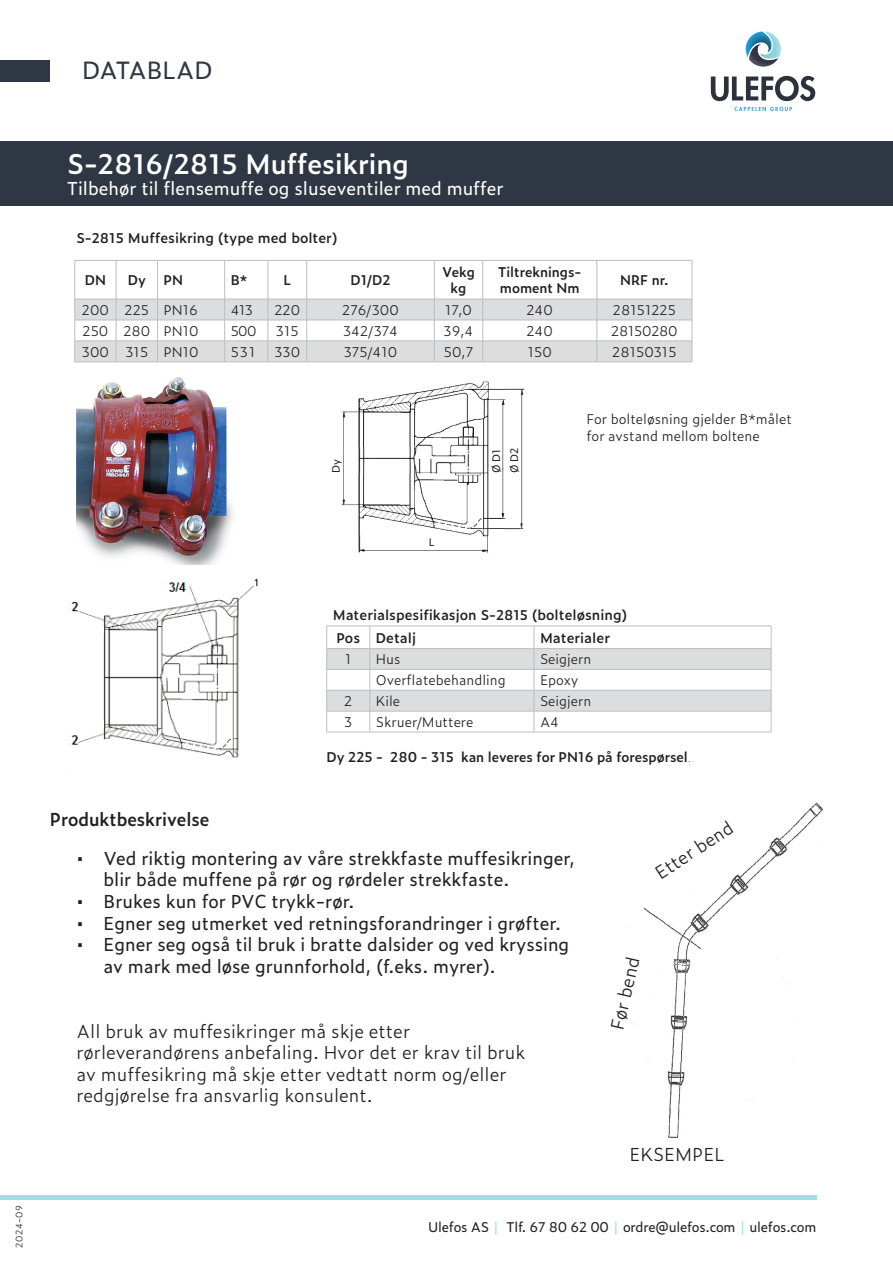
<style>
.page{position:relative;width:893px;height:1263px;background:#fff}
.page>*{position:absolute;margin:0;border:0;box-sizing:border-box;transform-origin:0 0}
.t1{font:600 27px "Zeitung Pro";color:#fff}
.t2{font:24px "Zeitung Pro";color:#2e3743}
.t3{font:18px/21.6px "Zeitung Pro";color:#231f20}
.t4{font:300 18px/21.6px "Zeitung Pro";color:#231f20}
.t5{font:18px "Zeitung Pro";color:#fff}
.t6{font:600 18px "Zeitung Pro";color:#231f20}
.t7{font:300 13.5px/16.2px "Zeitung Pro";color:#231f20}
.t8{font:300 13.5px "Zeitung Micro Pro";color:#231f20}
.t9{font:600 13.5px "Zeitung Micro Pro";color:#231f20}
.t10{font:600 13.5px/16.2px "Zeitung Pro";color:#231f20}
.t11{font:13.5px "Zeitung Pro";letter-spacing:-.02em;color:#231f20}
.t12{font:300 13.5px "Zeitung Micro Pro";letter-spacing:-.02em;color:#231f20}
.t13{font:10.5px "Zeitung Pro";color:#231f20}
.t14{font:300 9px "Zeitung Pro";letter-spacing:.06em;color:#231f20}
.s1{font-family:"Museo Slab 100";font-weight:400}
.s2{color:#a4ddea}
</style>
<div class="page">
<hr style="left:75px;top:260px;width:41px;height:1px;background:#bcbdc0">
<hr style="left:75px;top:261px;width:1px;height:38px;background:#bcbdc0">
<hr style="left:116px;top:260px;width:42px;height:1px;background:#bcbdc0">
<hr style="left:116px;top:261px;width:1px;height:38px;background:#bcbdc0">
<hr style="left:158px;top:260px;width:67px;height:1px;background:#bcbdc0">
<hr style="left:157px;top:261px;width:1px;height:38px;background:#bcbdc0">
<hr style="left:225px;top:260px;width:43px;height:1px;background:#bcbdc0">
<hr style="left:224px;top:261px;width:1px;height:38px;background:#bcbdc0">
<hr style="left:268px;top:260px;width:39px;height:1px;background:#bcbdc0">
<hr style="left:268px;top:261px;width:1px;height:38px;background:#bcbdc0">
<hr style="left:307px;top:260px;width:127px;height:1px;background:#bcbdc0">
<hr style="left:306px;top:261px;width:1px;height:38px;background:#bcbdc0">
<hr style="left:434px;top:260px;width:49px;height:1px;background:#bcbdc0">
<hr style="left:434px;top:261px;width:1px;height:38px;background:#bcbdc0">
<hr style="left:483px;top:260px;width:114px;height:1px;background:#bcbdc0">
<hr style="left:482px;top:261px;width:1px;height:38px;background:#bcbdc0">
<hr style="left:597px;top:260px;width:95px;height:1px;background:#bcbdc0">
<hr style="left:597px;top:261px;width:1px;height:38px;background:#bcbdc0">
<hr style="left:692px;top:261px;width:1px;height:38px;background:#bcbdc0">
<svg style="left:75px;top:299px;width:618px;height:63px"></svg>
<hr style="left:75px;top:362px;width:41px;height:1px;background:#bcbdc0">
<hr style="left:116px;top:362px;width:42px;height:1px;background:#bcbdc0">
<hr style="left:158px;top:362px;width:67px;height:1px;background:#bcbdc0">
<hr style="left:225px;top:362px;width:43px;height:1px;background:#bcbdc0">
<hr style="left:268px;top:362px;width:39px;height:1px;background:#bcbdc0">
<hr style="left:307px;top:362px;width:127px;height:1px;background:#bcbdc0">
<hr style="left:434px;top:362px;width:49px;height:1px;background:#bcbdc0">
<hr style="left:483px;top:362px;width:114px;height:1px;background:#bcbdc0">
<hr style="left:597px;top:362px;width:95px;height:1px;background:#bcbdc0">
<img style="left:341px;top:381px;width:184px;height:172px">
<div style="left:0;top:141px;width:893px;height:64px;background:#2e3743"></div>
<hr style="left:0;top:1195px;width:816px;height:4px;background:#a4ddea">
<div style="left:0;top:61px;width:50px;height:21px;background:#2e3743"></div>
<svg style="left:734px;top:107px;width:58px;height:4px"></svg>
<svg style="left:746px;top:31px;width:35px;height:36px"></svg>
<svg style="left:711px;top:76px;width:104px;height:25px"></svg>
<img style="left:625px;top:802px;width:198px;height:336px">
<svg style="left:326px;top:626px;width:446px;height:106px"></svg>
<hr style="left:327px;top:732px;width:43px;height:1px;background:#bcbdc0">
<hr style="left:370px;top:732px;width:164px;height:1px;background:#bcbdc0">
<hr style="left:534px;top:732px;width:237px;height:1px;background:#bcbdc0">
<img style="left:71px;top:578px;width:187px;height:180px">
<img style="left:77px;top:377px;width:156px;height:187px">
<h2 class="t2" style="left:82px;top:52px;width:132px">DATABLAD</h2>
<p class="t14" style="left:13px;top:1248px;width:45px;rotate:-90deg">2024-09</p>
<p class="t1" style="left:67px;top:143px;width:343px">S-2816/2815 Muffesikring</p>
<p class="t5" style="left:67px;top:175px;width:438px">Tilbehør til flensemuffe og sluseventiler med muffer</p>
<p class="t9" style="left:77px;top:228px;width:262px">S-2815 Muffesikring (type med bolter)</p>
<p class="t10" style="left:85px;top:271px;width:23px">DN</p>
<p class="t10" style="left:128px;top:271px;width:20px">Dy</p>
<p class="t10" style="left:164px;top:271px;width:21px">PN</p>
<p class="t10" style="left:231px;top:271px;width:18px">B*</p>
<p class="t10" style="left:283px;top:271px;width:9px">L</p>
<p class="t10" style="left:350px;top:271px;width:42px">D1/D2</p>
<p class="t10" style="left:442px;top:263px;width:34px">Vekg</p>
<p class="t10" style="left:451px;top:279px;width:17px">kg</p>
<p class="t10" style="left:498px;top:263px;width:85px">Tiltreknings&shy;moment Nm</p>
<p class="t10" style="left:620px;top:271px;width:50px">NRF nr.</p>
<p class="t8" style="left:82px;top:300px;width:28px">200</p>
<p class="t8" style="left:125px;top:300px;width:26px">225</p>
<p class="t8" style="left:164px;top:300px;width:36px">PN16</p>
<p class="t8" style="left:231px;top:300px;width:24px">413</p>
<p class="t8" style="left:274px;top:300px;width:27px">220</p>
<p class="t8" style="left:342px;top:300px;width:58px">276/300</p>
<p class="t8" style="left:445px;top:300px;width:28px">17,0</p>
<p class="t8" style="left:527px;top:300px;width:28px">240</p>
<p class="t8" style="left:613px;top:300px;width:64px">28151225</p>
<p class="t8" style="left:83px;top:320px;width:27px">250</p>
<p class="t8" style="left:123px;top:320px;width:28px">280</p>
<p class="t8" style="left:164px;top:320px;width:37px">PN10</p>
<p class="t8" style="left:231px;top:320px;width:27px">500</p>
<p class="t8" style="left:276px;top:320px;width:24px">315</p>
<p class="t8" style="left:343px;top:320px;width:56px">342/374</p>
<p class="t8" style="left:444px;top:320px;width:32px">39,4</p>
<p class="t8" style="left:527px;top:320px;width:28px">240</p>
<p class="t12" style="left:611px;top:320px;width:68px">28150280</p>
<p class="t8" style="left:82px;top:341px;width:29px">300</p>
<p class="t8" style="left:125px;top:341px;width:24px">315</p>
<p class="t8" style="left:164px;top:341px;width:37px">PN10</p>
<p class="t8" style="left:231px;top:341px;width:26px">531</p>
<p class="t8" style="left:274px;top:341px;width:27px">330</p>
<p class="t8" style="left:344px;top:341px;width:55px">375/410</p>
<p class="t8" style="left:444px;top:341px;width:31px">50,7</p>
<p class="t8" style="left:528px;top:341px;width:26px">150</p>
<p class="t8" style="left:612px;top:341px;width:66px">28150315</p>
<p class="t13" style="left:328px;top:473px;width:16px;rotate:-90deg">Dy</p>
<p class="t13" style="left:488px;top:473px;width:26px;rotate:-90deg">Ø D1</p>
<p class="t13" style="left:506px;top:473px;width:27px;rotate:-90deg">Ø D2</p>
<p class="t13" style="left:429px;top:534px;width:7px">L</p>
<p class="t7" style="left:586px;top:411px;width:207px">For bolteløsning gjelder B*målet for avstand mellom boltene</p>
<p class="t9" style="left:333px;top:604px;width:296px">Materialspesifikasjon S-2815 (bolteløsning)</p>
<p class="t9" style="left:336px;top:627px;width:25px">Pos</p>
<p class="t9" style="left:376px;top:627px;width:42px">Detalj</p>
<p class="t9" style="left:540px;top:627px;width:72px">Materialer</p>
<p class="t7" style="left:345px;top:651px;width:8px">1</p>
<p class="t7" style="left:376px;top:651px;width:26px">Hus</p>
<p class="t7" style="left:540px;top:651px;width:53px">Seigjern</p>
<p class="t7" style="left:376px;top:671px;width:132px">Overflatebehandling</p>
<p class="t7" style="left:540px;top:671px;width:40px">Epoxy</p>
<p class="t7" style="left:344px;top:692px;width:10px">2</p>
<p class="t7" style="left:376px;top:692px;width:26px">Kile</p>
<p class="t7" style="left:540px;top:692px;width:53px">Seigjern</p>
<p class="t7" style="left:344px;top:713px;width:10px">3</p>
<p class="t7" style="left:376px;top:713px;width:99px">Skruer/Muttere</p>
<p class="t7" style="left:540px;top:713px;width:21px">A4</p>
<p class="t10" style="left:327px;top:748px;width:366px">Dy 225 - 280 - 315 kan leveres for PN16 på forespørsel<span class="s1">.</span></p>
<p class="t6" style="left:50px;top:805px;width:161px">Produktbeskrivelse</p>
<p class="t3" style="left:104px;top:846px;width:473px;text-indent:-27px">• Ved riktig montering av våre strekkfaste muffesikringer, blir både muffene på rør og rørdeler strekkfaste.</p>
<p class="t3" style="left:77px;top:890px;width:279px">• Brukes kun for PVC trykk-rør.</p>
<p class="t3" style="left:77px;top:911px;width:486px">• Egner seg utmerket ved retningsforandringer i grøfter.</p>
<p class="t3" style="left:104px;top:933px;width:467px;text-indent:-27px">• Egner seg også til bruk i bratte dalsider og ved kryssing av mark med løse grunnforhold, (f.eks. myrer).</p>
<p class="t4" style="left:77px;top:1019px;width:335px">All bruk av muffesikringer må skje etter</p>
<p class="t4" style="left:77px;top:1041px;width:450px">rørleverandørens anbefaling. Hvor det er krav til bruk av muffesikring må skje etter vedtatt norm og/eller redgjørelse fra ansvarlig konsulent.</p>
<p class="t4" style="left:651px;top:864px;width:90px;rotate:-33deg">Etter bend</p>
<p class="t4" style="left:605px;top:1027px;width:76px;rotate:-77deg">Før bend</p>
<p class="t4" style="left:629px;top:1142px;width:97px">EKSEMPEL</p>
<p class="t11" style="left:428px;top:1216px;width:390px">Ulefos AS <span class="s2">|</span> Tlf. 67 80 62 00 <span class="s2">|</span> ordre@ulefos.com <span class="s2">|</span> ulefos.com</p>
</div>
